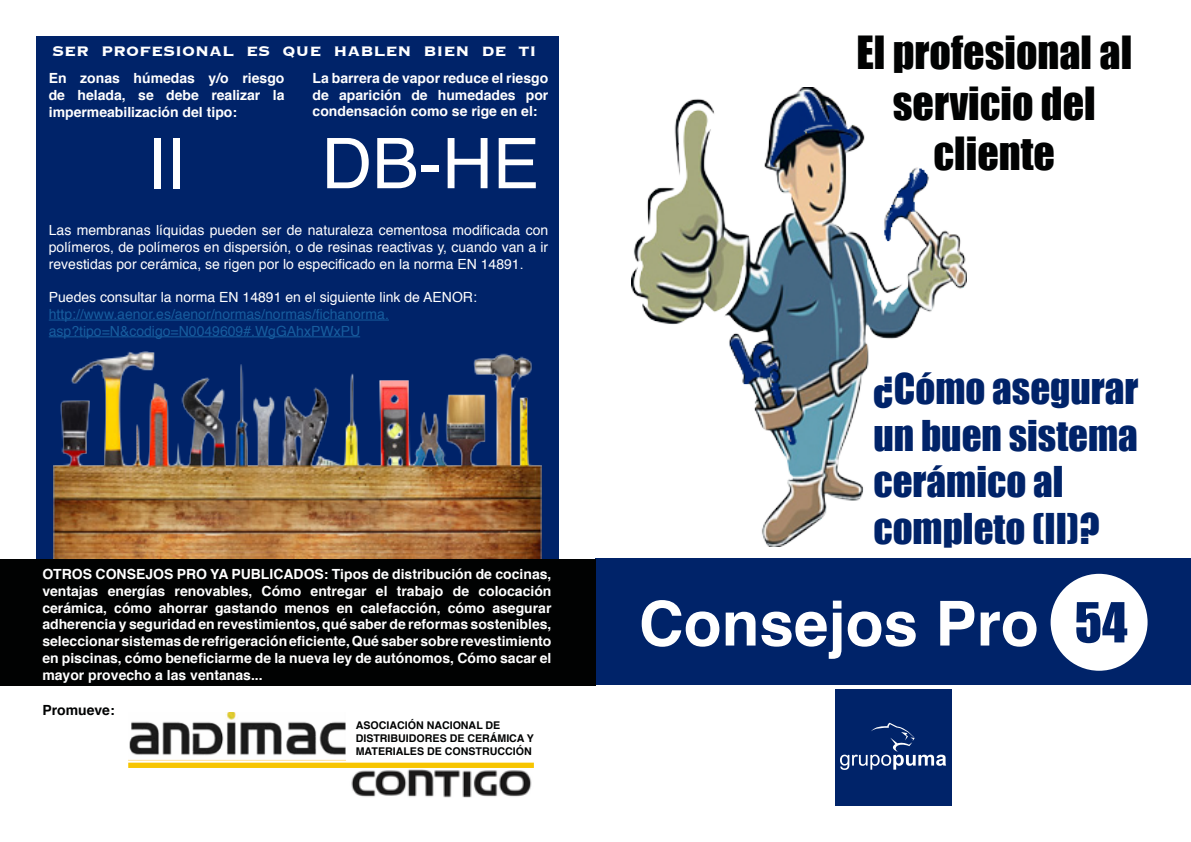
<style>
.page{position:relative;width:1191px;height:842px;background:#fff}
.page>*{position:absolute;margin:0;border:0;box-sizing:border-box;transform-origin:0 0}
.Num_grandes{font:70px "Helvetica";color:#fff}
.t1{font:700 62px "Helvetica";color:#fff}
.Número{font:51px "Impact";color:#002369}
.t2{font:42px/50.4px "Impact";color:#010202;text-align:center}
.Consejo{font:39px/46.8px "Impact";color:#002369}
.t3{font:700 18px "Copperplate";color:#fff}
.Texto_naranja_negrit{font:700 14px/16.8px "Helvetica";color:#fff;text-align:justify}
.Texto_normal{font:14px/16.8px "Helvetica";color:#fff;text-align:justify}
.Texto_normal_negrita{font:700 14px/16.8px "Helvetica";color:#fff;text-align:justify}
.Texto_normal-2{font:14px/16.8px "Helvetica";color:#175d9e}
.t4{font:700 14px "Helvetica";color:#010202}
.t5{font:700 10.6px/12.8px "Helvetica";color:#010202}
</style>
<div class="page">
<div style="left:595px;top:558px;width:595px;height:127px;background:#002369"></div>
<div style="left:36px;top:36px;width:523px;height:523px;background:#002369"></div>
<div style="left:0;top:559px;width:595px;height:126px;background:#010202"></div>
<div style="left:1050px;top:574px;width:97px;height:97px;background:#fff;border-radius:50%"></div>
<img style="left:54px;top:351px;width:488px;height:208px">
<div style="left:835px;top:690px;width:116px;height:116px;background:#002369"></div>
<svg style="left:840px;top:723px;width:106px;height:47px"></svg>
<img style="left:631px;top:88px;width:335px;height:459px">
<div style="left:128px;top:763px;width:406px;height:5px;background:#f7c500"></div>
<img style="left:351px;top:769px;width:181px;height:29px">
<img style="left:128px;top:712px;width:217px;height:48px">
<hr style="left:49px;top:320px;width:340px;height:1px;background:#175d9e">
<hr style="left:49px;top:336px;width:311px;height:1px;background:#175d9e">
<p class="t3" style="left:52px;top:40px;width:486px">SER PROFESIONAL ES QUE HABLEN BIEN DE TI</p>
<p class="Texto_normal_negrita" style="left:49px;top:70px;width:237px">En zonas húmedas y/o riesgo de helada, se debe realizar la impermeabilización del tipo:</p>
<p class="Num_grandes" style="left:147px;top:110px;width:40px">II</p>
<p class="Texto_normal" style="left:49px;top:222px;width:501px">Las membranas líquidas pueden ser de naturaleza cementosa modificada con polímeros, de polímeros en dispersión, o de resinas reactivas y, cuando van a ir revestidas por cerámica, se rigen por lo especificado en la norma EN 14891.</p>
<p class="Texto_normal" style="left:49px;top:289px;width:430px">Puedes consultar la norma EN 14891 en el siguiente link de AENOR:</p>
<p class="Texto_normal-2" style="left:49px;top:306px;width:342px">http://www.aenor.es/aenor/normas/normas/fichanorma. asp?tipo=N&amp;codigo=N0049609#.WgGAhxPWxPU</p>
<p class="Texto_normal_negrita" style="left:313px;top:70px;width:237px">La barrera de vapor reduce el riesgo de aparición de humedades por condensación como se rige en el:</p>
<p class="Num_grandes" style="left:321px;top:110px;width:219px">DB-HE</p>
<p class="Texto_naranja_negrit" style="left:42px;top:566px;width:510px">OTROS CONSEJOS PRO YA PUBLICADOS: Tipos de distribución de cocinas, ventajas energías renovables, Cómo entregar el trabajo de colocación cerámica, cómo ahorrar gastando menos en calefacción, cómo asegurar adherencia y seguridad en revestimientos, qué saber de reformas sostenibles, seleccionar sistemas de refrigeración eficiente, Qué saber sobre revestimiento en piscinas, cómo beneficiarme de la nueva ley de autónomos, Cómo sacar el mayor provecho a las ventanas...</p>
<p class="t4" style="left:42px;top:699px;width:74px">Promueve:</p>
<p class="t5" style="left:356px;top:719px;width:180px">ASOCIACIÓN NACIONAL DE<br>DISTRIBUIDORES DE CERÁMICA Y<br>MATERIALES DE CONSTRUCCIÓN</p>
<h3 class="t2" style="left:856px;top:26px;width:277px">El profesional al servicio del cliente</h3>
<p class="Consejo" style="left:873px;top:364px;width:267px">¿Cómo asegurar un buen sistema cerámico al completo (II)?</p>
<h2 class="t1" style="left:639px;top:574px;width:401px">Consejos Pro</h2>
<p class="Número" style="left:1074px;top:583px;width:54px">54</p>
</div>
